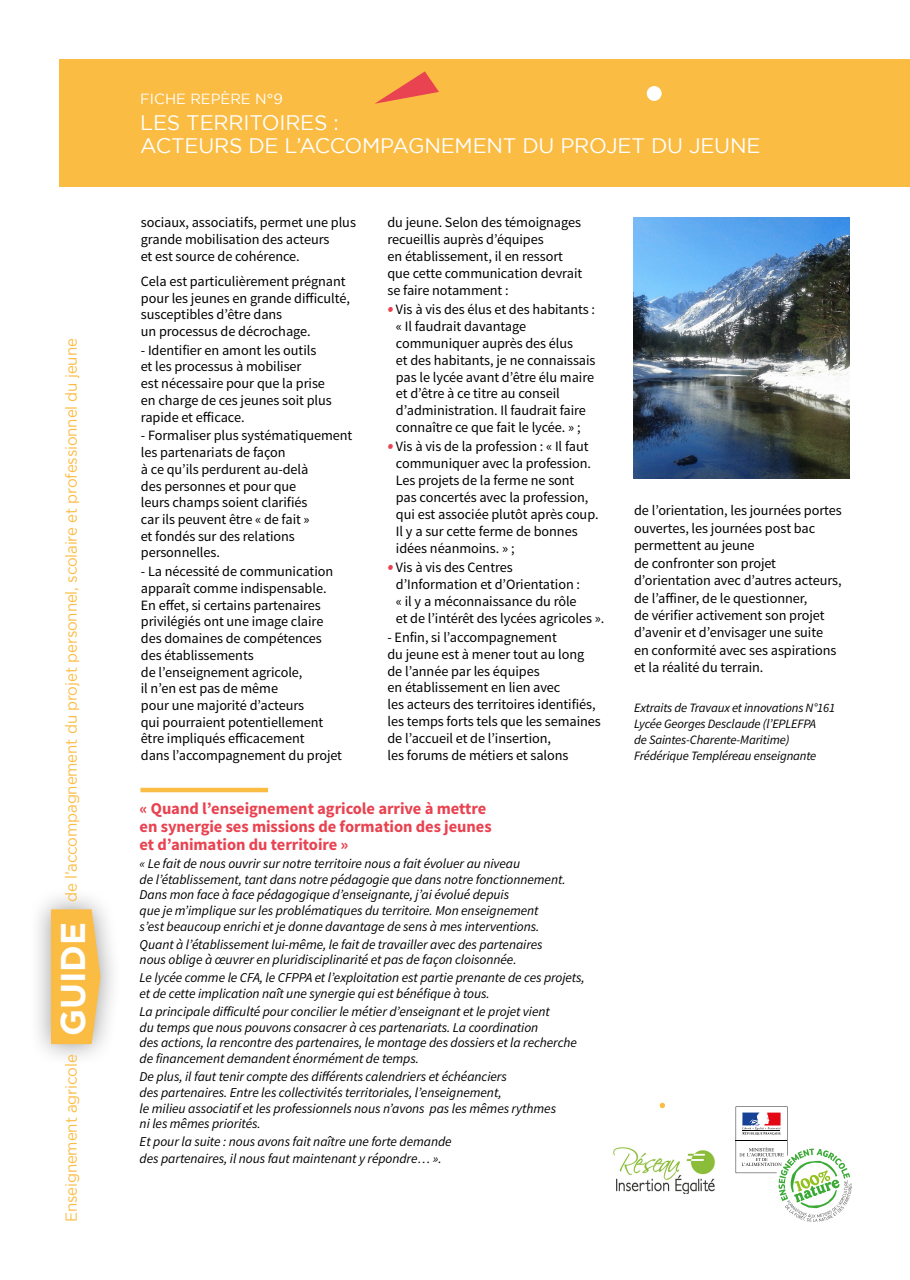
<style>
.page{position:relative;width:910px;height:1280px;background:#fff}
.page>*{position:absolute;margin:0;border:0;box-sizing:border-box;transform-origin:0 0}
.t1{font:700 34.2px "Gotham";color:#fff}
.t2{font:21px/22.5px "Gotham";letter-spacing:-.01em;color:#fff}
.t3{font:700 16.5px/18px "Source Sans Pro";letter-spacing:-.005em;color:#e94250}
.t4{font:15.9px "Gotham";letter-spacing:-.01em;color:#fbbc43;scale:.95 1}
.t5{font:14.7px "Gotham";color:#fff}
.t6{font:14.25px/16.6px "Source Sans Pro";letter-spacing:-.005em;color:#000}
.t7{font:italic 13.5px/15.8px "Source Sans Pro";letter-spacing:-.005em;color:#000}
.t8{font:italic 12.75px/15.9px "Source Sans Pro";letter-spacing:-.01em;color:#000}
.s1{font-style:italic;font-size:21px;color:#e94250}
</style>
<div class="page">
<img style="left:634px;top:218px;width:216px;height:260px">
<div style="left:60px;top:60px;width:850px;height:127px;background:#fbbc43"></div>
<div style="left:647px;top:86px;width:15px;height:15px;background:#fff;border-radius:50%"></div>
<svg style="left:375px;top:71px;width:64px;height:33px"></svg>
<hr style="left:140px;top:788px;width:128px;height:4px;background:#fbbc43">
<svg style="left:659px;top:1102px;width:6px;height:6px"></svg>
<img style="left:613px;top:1147px;width:102px;height:47px">
<svg style="left:736px;top:1106px;width:116px;height:116px"></svg>
<div style="left:28px;top:886px;width:95px;height:181px;background:#000;opacity:.4"></div>
<svg style="left:51px;top:909px;width:50px;height:135px;background:#f7be52"></svg>
<p class="t4" style="left:62px;top:902px;width:594px;rotate:-90deg">de l’accompagnement du projet personnel, scolaire et professionnel du jeune</p>
<p class="t1" style="left:53px;top:1036px;width:115px;rotate:-90deg">GUIDE</p>
<p class="t4" style="left:62px;top:1222px;width:178px;rotate:-90deg">Enseignement agricole</p>
<p class="t5" style="left:140px;top:91px;width:144px">FICHE REPÈRE N°9</p>
<p class="t2" style="left:140px;top:111px;width:622px">LES TERRITOIRES :<br>ACTEURS DE L’ACCOMPAGNEMENT DU PROJET DU JEUNE</p>
<p class="t6" style="left:141px;top:214px;width:217px">sociaux, associatifs, permet une plus grande mobilisation des acteurs<br>et est source de cohérence.</p>
<p class="t6" style="left:141px;top:273px;width:211px">Cela est particulièrement prégnant pour les jeunes en grande difficulté, susceptibles d’être dans<br>un processus de décrochage.</p>
<p class="t6" style="left:141px;top:342px;width:192px">- Identifier en amont les outils<br>et les processus à mobiliser<br>est nécessaire pour que la prise en charge de ces jeunes soit plus rapide et efficace.</p>
<p class="t6" style="left:141px;top:428px;width:213px">- Formaliser plus systématiquement les partenariats de façon<br>à ce qu’ils perdurent au-delà<br>des personnes et pour que<br>leurs champs soient clarifiés<br>car ils peuvent être « de fait »<br>et fondés sur des relations personnelles.</p>
<p class="t6" style="left:141px;top:563px;width:203px">- La nécessité de communication apparaît comme indispensable.<br>En effet, si certains partenaires privilégiés ont une image claire des domaines de compétences des établissements<br>de l’enseignement agricole,<br>il n’en est pas de même<br>pour une majorité d’acteurs<br>qui pourraient potentiellement être impliqués efficacement<br>dans l’accompagnement du projet</p>
<p class="t6" style="left:387px;top:214px;width:196px">du jeune. Selon des témoignages recueillis auprès d’équipes<br>en établissement, il en ressort que cette communication devrait se faire notamment :</p>
<p class="t6" style="left:396px;top:301px;width:201px;text-indent:-9px"><span class="s1">•</span> Vis à vis des élus et des habitants : « Il faudrait davantage communiquer auprès des élus<br>et des habitants, je ne connaissais pas le lycée avant d’être élu maire et d’être à ce titre au conseil d’administration. Il faudrait faire connaître ce que fait le lycée. » ;</p>
<p class="t6" style="left:396px;top:438px;width:204px;text-indent:-9px"><span class="s1">•</span> Vis à vis de la profession : « Il faut communiquer avec la profession.<br>Les projets de la ferme ne sont pas concertés avec la profession, qui est associée plutôt après coup.<br>Il y a sur cette ferme de bonnes idées néanmoins. » ;</p>
<p class="t6" style="left:396px;top:559px;width:210px;text-indent:-9px"><span class="s1">•</span> Vis à vis des Centres<br>d’Information et d’Orientation :<br>« il y a méconnaissance du rôle<br>et de l’intérêt des lycées agricoles ».</p>
<p class="t6" style="left:387px;top:629px;width:215px">- Enfin, si l’accompagnement<br>du jeune est à mener tout au long de l’année par les équipes<br>en établissement en lien avec<br>les acteurs des territoires identifiés, les temps forts tels que les semaines de l’accueil et de l’insertion,<br>les forums de métiers et salons</p>
<p class="t3" style="left:140px;top:800px;width:353px">« Quand l’enseignement agricole arrive à mettre en synergie ses missions de formation des jeunes et d’animation du territoire »</p>
<p class="t7" style="left:140px;top:855px;width:428px">« Le fait de nous ouvrir sur notre territoire nous a fait évoluer au niveau<br>de l’établissement, tant dans notre pédagogie que dans notre fonctionnement.<br>Dans mon face à face pédagogique d’enseignante, j’ai évolué depuis<br>que je m’implique sur les problématiques du territoire. Mon enseignement s’est beaucoup enrichi et je donne davantage de sens à mes interventions.</p>
<p class="t7" style="left:140px;top:936px;width:404px">Quant à l’établissement lui-même, le fait de travailler avec des partenaires nous oblige à œuvrer en pluridisciplinarité et pas de façon cloisonnée.</p>
<p class="t7" style="left:140px;top:970px;width:447px">Le lycée comme le CFA, le CFPPA et l’exploitation est partie prenante de ces projets, et de cette implication naît une synergie qui est bénéfique à tous.</p>
<p class="t7" style="left:140px;top:1003px;width:439px">La principale difficulté pour concilier le métier d’enseignant et le projet vient<br>du temps que nous pouvons consacrer à ces partenariats. La coordination<br>des actions, la rencontre des partenaires, le montage des dossiers et la recherche de financement demandent énormément de temps.</p>
<p class="t7" style="left:140px;top:1068px;width:418px">De plus, il faut tenir compte des différents calendriers et échéanciers<br>des partenaires. Entre les collectivités territoriales, l’enseignement,<br>le milieu associatif et les professionnels nous n’avons pas les mêmes rythmes ni les mêmes priorités.</p>
<p class="t7" style="left:140px;top:1133px;width:313px;line-height:16.5px">Et pour la suite : nous avons fait naître une forte demande des partenaires, il nous faut maintenant y répondre… ».</p>
<p class="t6" style="left:634px;top:502px;width:209px;line-height:17.4px">de l’orientation, les journées portes ouvertes, les journées post bac permettent au jeune<br>de confronter son projet d’orientation avec d’autres acteurs, de l’affiner, de le questionner,<br>de vérifier activement son projet d’avenir et d’envisager une suite<br>en conformité avec ses aspirations et la réalité du terrain.</p>
<p class="t8" style="left:634px;top:700px;width:203px">Extraits de Travaux et innovations N°161<br>Lycée Georges Desclaude (l’EPLEFPA<br>de Saintes-Charente-Maritime)<br>Frédérique Templéreau enseignante</p>
</div>
